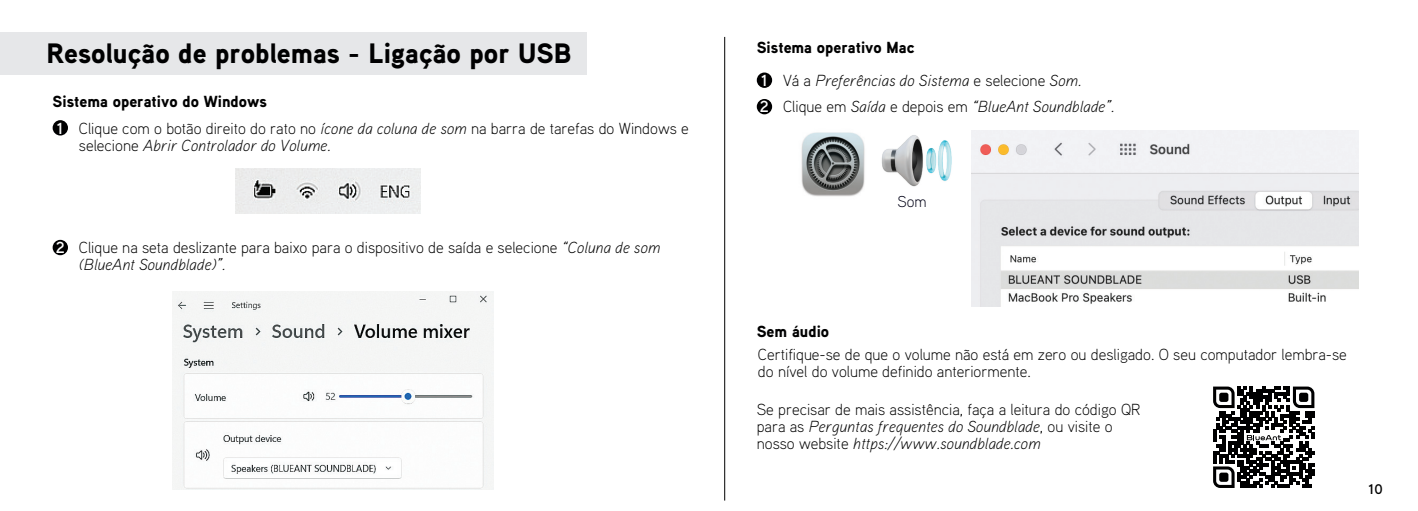
<style>
.page{position:relative;width:1418px;height:511px;background:#fff}
.page>*{position:absolute;margin:0;border:0;box-sizing:border-box;transform-origin:0 0}
.t1{font:900 28px "Aaux Pro";color:#000001}
.t2{font:300 16px/17px "Aaux Pro";color:#000001}
.t3{font:italic 300 16px/33.2px "Aaux Pro";color:#000001}
.t4{font:900 16px "Aaux Pro";color:#000001}
.t5{font:700 16px "Aaux Pro";color:#fff}
.t6{font:300 15.8px "Aaux Pro";color:#000015}
.t7{font:700 14px "Aaux Pro";color:#000001}
.s1{font-weight:900}
.s2{font-style:italic}
.s3{font-style:normal}
.s4{font-weight:900;font-style:normal}
</style>
<div class="page">
<hr style="left:724px;top:37px;width:1px;height:463px;background:#000001">
<div style="left:0;top:32px;width:586px;height:42px;background:#e6e7e9"></div>
<img style="left:801px;top:132px;width:64px;height:65px">
<img style="left:971px;top:130px;width:387px;height:176px">
<img style="left:236px;top:169px;width:185px;height:44px">
<img style="left:881px;top:135px;width:71px;height:52px">
<img style="left:172px;top:291px;width:322px;height:198px">
<div style="left:53px;top:120px;width:15px;height:15px;background:#000001;border-radius:50%"></div>
<div style="left:53px;top:239px;width:15px;height:16px;background:#000001;border-radius:50%"></div>
<div style="left:756px;top:99px;width:16px;height:15px;background:#000001;border-radius:50%"></div>
<div style="left:756px;top:72px;width:16px;height:16px;background:#000001;border-radius:50%"></div>
<svg style="left:1213px;top:386px;width:101px;height:101px"></svg>
<h1 class="t1" style="left:47px;top:35px;width:526px">Resolução de problemas - Ligação por USB</h1>
<p class="t2" style="left:79px;top:87px;width:611px;line-height:27.6px;text-indent:-26px"><span class="s1">Sistema operativo do Windows<br></span>Clique com o botão direito do rato no <span class="s2">ícone da coluna de som</span> na barra de tarefas do Windows e</p>
<p class="t3" style="left:79px;top:128px;width:253px"><span class="s3">selecione</span> Abrir Controlador do Volume.</p>
<p class="t5" style="left:57px;top:118px;width:8px">1</p>
<p class="t5" style="left:56px;top:237px;width:11px">2</p>
<p class="t2" style="left:79px;top:238px;width:583px">Clique na seta deslizante para baixo para o dispositivo de saída e selecione <span class="s2">“Coluna de som (BlueAnt Soundblade)”.</span></p>
<p class="t3" style="left:783px;top:30px;width:300px;text-indent:-26px"><span class="s4">Sistema operativo Mac<br></span><span class="s3">Vá a</span> Preferências do Sistema <span class="s3">e selecione</span> Som.</p>
<p class="t5" style="left:761px;top:70px;width:8px">1</p>
<p class="t5" style="left:760px;top:96px;width:11px">2</p>
<p class="t3" style="left:783px;top:89px;width:333px"><span class="s3">Clique em</span> Saída <span class="s3">e depois em</span> “BlueAnt Soundblade”.</p>
<p class="t6" style="left:897px;top:191px;width:31px">Som</p>
<p class="t4" style="left:756px;top:321px;width:74px">Sem áudio</p>
<p class="t2" style="left:758px;top:345px;width:590px">Certifique-se de que o volume não está em zero ou desligado. O seu computador lembra-se do nível do volume definido anteriormente.</p>
<p class="t2" style="left:756px;top:400px;width:385px">Se precisar de mais assistência, faça a leitura do código QR para as <span class="s2">Perguntas frequentes do Soundblade</span>, ou visite o nosso website <span class="s2">https://www.soundblade.com</span></p>
<p class="t7" style="left:1368px;top:479px;width:16px">10</p>
</div>
